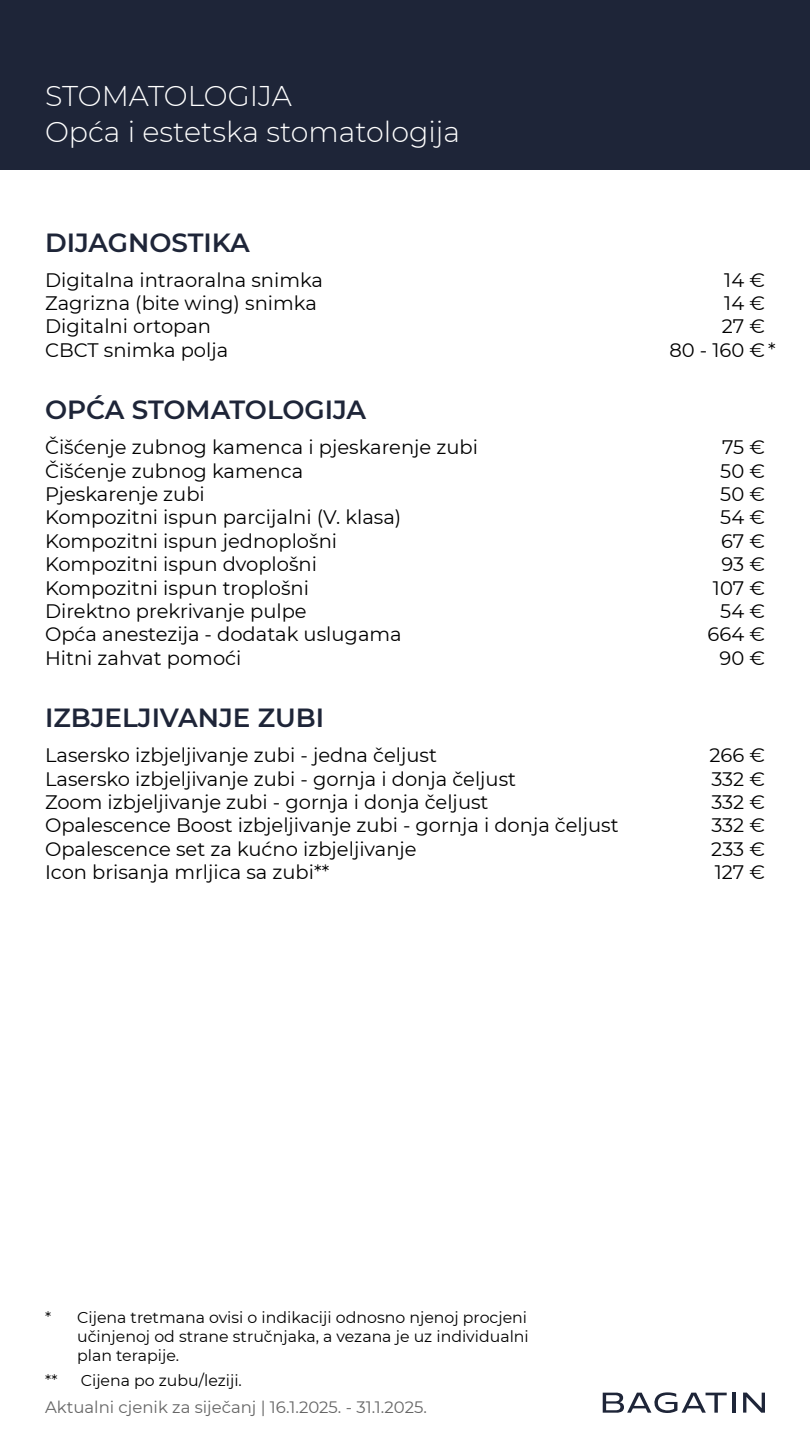
<style>
.page{position:relative;width:810px;height:1440px;background:#fff}
.page>*{position:absolute;margin:0;border:0;box-sizing:border-box;transform-origin:0 0}
.t1{font:300 28.5px/36px "Montserrat";color:#fff}
.t2{font:600 26.25px "Montserrat";color:#1e2538}
.t3{font:19.5px/23.4px "Montserrat";color:#000}
.t4{font:16.5px "Montserrat";color:#666}
.t5{font:15.75px/18.8px "Montserrat";color:#000;text-align:justify}
</style>
<div class="page">
<div style="left:0;top:0;width:810px;height:170px;background:#1e2538"></div>
<svg style="left:603px;top:1392px;width:124px;height:21px"></svg>
<hr style="left:732px;top:1393px;width:4px;height:20px;background:#1e2538">
<svg style="left:743px;top:1393px;width:22px;height:20px"></svg>
<h1 class="t1" style="left:45px;top:77px;width:417px">STOMATOLOGIJA<br>Opća i estetska stomatologija</h1>
<h2 class="t2" style="left:45px;top:224px;width:206px">DIJAGNOSTIKA</h2>
<p class="t3" style="left:45px;top:267px;width:280px">Digitalna intraoralna snimka<br>Zagrizna (bite wing) snimka<br>Digitalni ortopan<br>CBCT snimka polja</p>
<h2 class="t2" style="left:45px;top:391px;width:323px">OPĆA STOMATOLOGIJA</h2>
<p class="t3" style="left:45px;top:435px;width:435px">Čišćenje zubnog kamenca i pjeskarenje zubi<br>Čišćenje zubnog kamenca<br>Pjeskarenje zubi<br>Kompozitni ispun parcijalni (V. klasa)<br>Kompozitni ispun jednoplošni<br>Kompozitni ispun dvoplošni<br>Kompozitni ispun troplošni<br>Direktno prekrivanje pulpe<br>Opća anestezija - dodatak uslugama<br>Hitni zahvat pomoći</p>
<p class="t3" style="left:724px;top:267px;width:42px">14 €</p>
<p class="t3" style="left:724px;top:291px;width:42px">14 €</p>
<p class="t3" style="left:722px;top:314px;width:45px">27 €</p>
<p class="t3" style="left:669px;top:338px;width:108px">80 - 160 € *</p>
<p class="t3" style="left:708px;top:435px;width:59px;text-align:right">75 €<br>50 €<br>50 €<br>54 €<br>67 €<br>93 €<br>107 €<br>54 €<br>664 €<br>90 €</p>
<h2 class="t2" style="left:45px;top:699px;width:281px">IZBJELJIVANJE ZUBI</h2>
<p class="t3" style="left:45px;top:743px;width:575px">Lasersko izbjeljivanje zubi - jedna čeljust<br>Lasersko izbjeljivanje zubi - gornja i donja čeljust<br>Zoom izbjeljivanje zubi - gornja i donja čeljust Opalescence Boost izbjeljivanje zubi - gornja i donja čeljust Opalescence set za kućno izbjeljivanje<br>Icon brisanja mrljica sa zubi**</p>
<p class="t3" style="left:710px;top:743px;width:57px;text-align:justify">266 € 332 € 332 € 332 € 233 € 127 €</p>
<p class="t5" style="left:77px;top:1308px;width:453px;text-indent:-32px">* Cijena tretmana ovisi o indikaciji odnosno njenoj procjeni učinjenoj od strane stručnjaka, a vezana je uz individualni plan terapije.</p>
<p class="t5" style="left:45px;top:1370px;width:14px">**</p>
<p class="t5" style="left:81px;top:1370px;width:163px">Cijena po zubu/leziji.</p>
<p class="t4" style="left:45px;top:1396px;width:384px">Aktualni cjenik za siječanj | 16.1.2025. - 31.1.2025.</p>
</div>
